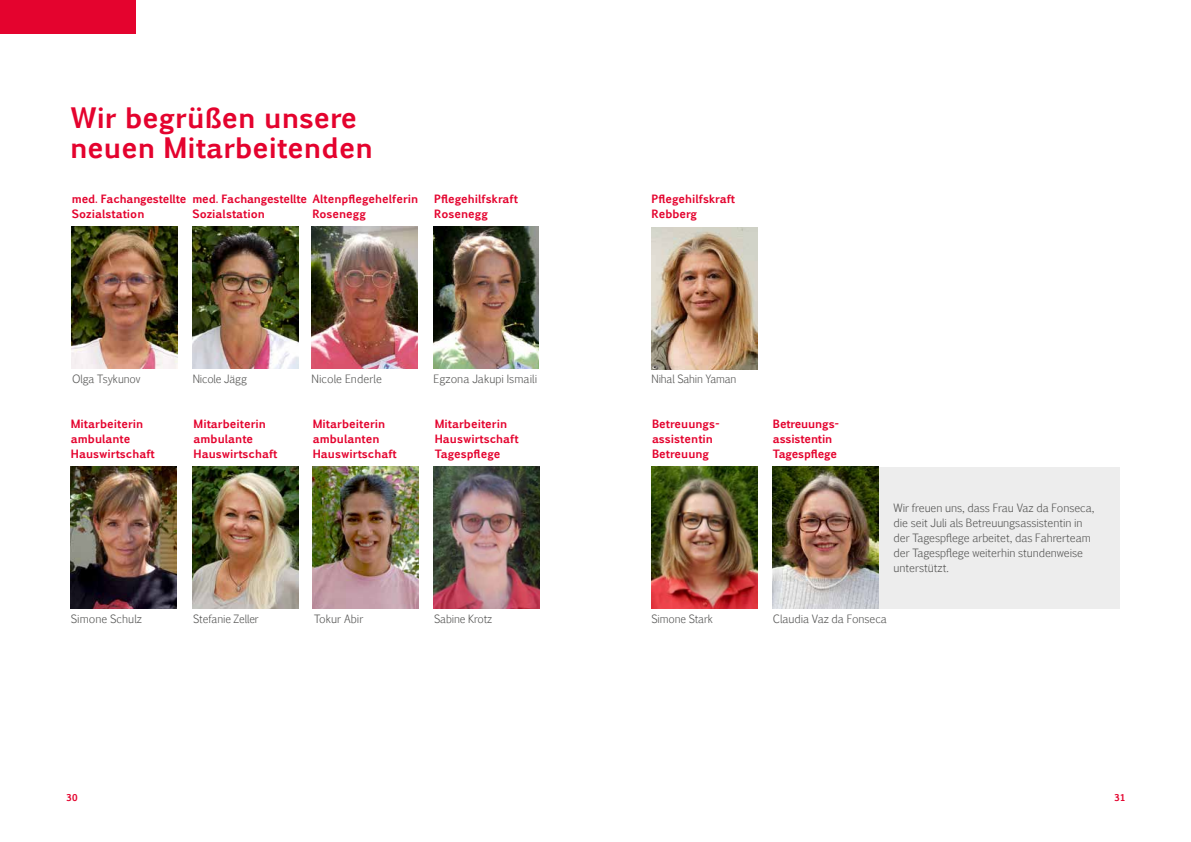
<style>
.page{position:relative;width:1191px;height:842px;background:#fff}
.page>*{position:absolute;margin:0;border:0;box-sizing:border-box;transform-origin:0 0}
.t1{font:700 27px/30px "Pigiarniq";color:#e4032e}
.t2{font:700 11px/15px "Pigiarniq";color:#e4032e}
.t3{font:300 11px/15px "Pigiarniq";letter-spacing:-.01em;color:#575756}
.t4{font:700 9px "Pigiarniq";color:#e4032e}
</style>
<div class="page">
<img style="left:72px;top:227px;width:105px;height:141px">
<img style="left:192px;top:227px;width:106px;height:141px">
<img style="left:312px;top:227px;width:105px;height:141px">
<img style="left:433px;top:227px;width:106px;height:141px">
<img style="left:71px;top:467px;width:106px;height:141px">
<img style="left:192px;top:467px;width:106px;height:141px">
<img style="left:433px;top:467px;width:106px;height:141px">
<div style="left:878px;top:467px;width:242px;height:142px;background:#ededed"></div>
<img style="left:651px;top:467px;width:106px;height:142px">
<img style="left:773px;top:467px;width:105px;height:142px">
<img style="left:652px;top:227px;width:105px;height:142px">
<img style="left:312px;top:467px;width:106px;height:141px">
<div style="left:0;top:0;width:136px;height:34px;background:#e4032e"></div>
<h1 class="t1" style="left:70px;top:103px;width:304px">Wir begrüßen unsere neuen Mitarbeitenden</h1>
<p class="t2" style="left:312px;top:192px;width:107px">Altenpflegehelferin<br>Rosenegg</p>
<p class="t2" style="left:434px;top:192px;width:85px">Pflegehilfskraft<br>Rosenegg</p>
<p class="t2" style="left:72px;top:192px;width:116px">med. Fachangestellte<br>Sozialstation</p>
<p class="t2" style="left:192px;top:192px;width:116px">med. Fachangestellte<br>Sozialstation</p>
<p class="t2" style="left:651px;top:192px;width:85px">Pflegehilfskraft<br>Rebberg</p>
<p class="t3" style="left:72px;top:371px;width:70px">Olga Tsykunov</p>
<p class="t3" style="left:193px;top:371px;width:56px">Nicole Jägg</p>
<p class="t3" style="left:311px;top:371px;width:72px">Nicole Enderle</p>
<p class="t3" style="left:433px;top:371px;width:105px">Egzona Jakupi Ismaili</p>
<p class="t3" style="left:651px;top:371px;width:86px">Nihal Sahin Yaman</p>
<p class="t2" style="left:71px;top:417px;width:85px">Mitarbeiterin ambulante<br>Hauswirtschaft</p>
<p class="t2" style="left:193px;top:417px;width:85px">Mitarbeiterin ambulante<br>Hauswirtschaft</p>
<p class="t2" style="left:435px;top:417px;width:85px">Mitarbeiterin<br>Hauswirtschaft<br>Tagespflege</p>
<p class="t2" style="left:313px;top:417px;width:85px">Mitarbeiterin ambulanten<br>Hauswirtschaft</p>
<p class="t2" style="left:652px;top:417px;width:69px">Betreuungs&shy;assistentin<br>Betreuung</p>
<p class="t2" style="left:773px;top:417px;width:68px">Betreuungs&shy;assistentin<br>Tagespflege</p>
<p class="t3" style="left:893px;top:500px;width:202px">Wir freuen uns, dass Frau Vaz da Fonseca, die seit Juli als Betreuungsassistentin in der Tagespflege arbeitet, das Fahrerteam der Tagespflege weiterhin stundenweise unterstützt.</p>
<p class="t3" style="left:71px;top:611px;width:73px">Simone Schulz</p>
<p class="t3" style="left:193px;top:611px;width:67px">Stefanie Zeller</p>
<p class="t3" style="left:434px;top:611px;width:60px">Sabine Krotz</p>
<p class="t3" style="left:314px;top:611px;width:51px">Tokur Abir</p>
<p class="t3" style="left:651px;top:611px;width:63px">Simone Stark</p>
<p class="t3" style="left:773px;top:611px;width:116px">Claudia Vaz da Fonseca</p>
<p class="t4" style="left:66px;top:791px;width:13px">30</p>
<p class="t4" style="left:1114px;top:791px;width:13px">31</p>
</div>
